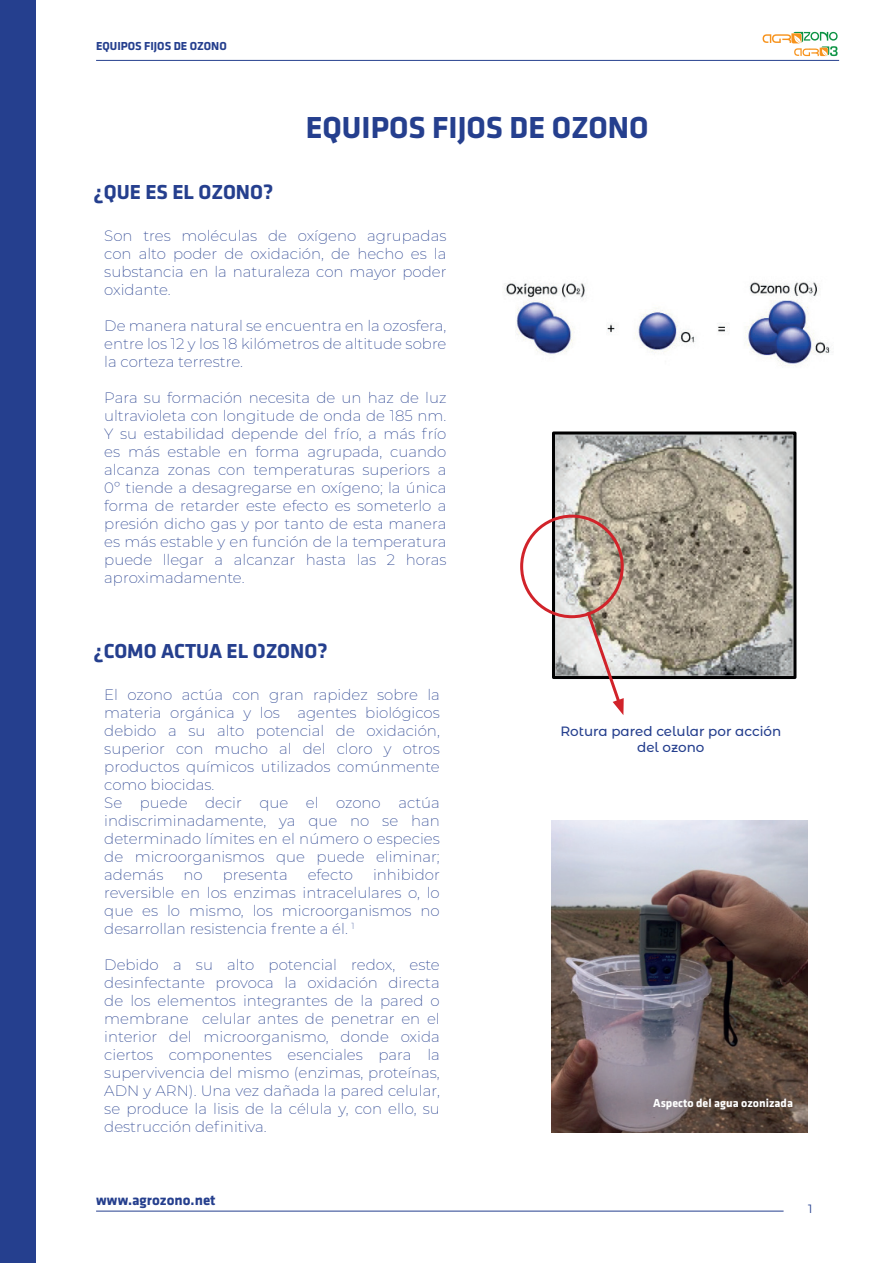
<style>
.page{position:relative;width:893px;height:1263px;background:#fff}
.page>*{position:absolute;margin:0;border:0;box-sizing:border-box;transform-origin:0 0}
.t1{font:700 31.5px "Klavika";color:#253f8e}
.t2{font:700 21px "Klavika";color:#253f8e}
.t3{font:200 15px/18px "Montserrat";color:#253f8e;text-align:justify}
.t4{font:700 15px "Klavika";color:#253f8e}
.t5{font:500 13.5px/16.2px "Montserrat Alternates";color:#253f8e;text-align:center}
.t6{font:700 12px "Klavika";color:#fff}
.t7{font:700 12px "Klavika";color:#253f8e}
.t8{font:12px "Montserrat";color:#253f8e}
</style>
<div class="page">
<hr style="left:96px;top:60px;width:743px;height:1px;background:#253f8e">
<hr style="left:96px;top:1211px;width:688px;height:1px;background:#253f8e">
<svg style="left:763px;top:32px;width:75px;height:24px"></svg>
<div style="left:0;top:0;width:35px;height:1263px;background:#253f8e"></div>
<img style="left:504px;top:281px;width:326px;height:85px">
<img style="left:556px;top:435px;width:236px;height:240px">
<div style="left:552px;top:431px;width:244px;height:248px;border:3px solid #000001"></div>
<div style="left:520px;top:515px;width:104px;height:103px;border:3px solid #d1232a;border-radius:50%"></div>
<svg style="left:584px;top:608px;width:40px;height:107px"></svg>
<img style="left:552px;top:821px;width:255px;height:311px">
<p class="t7" style="left:96px;top:40px;width:132px">EQUIPOS FIJOS DE OZONO</p>
<h2 class="t2" style="left:94px;top:180px;width:181px">¿QUE ES EL OZONO?</h2>
<h1 class="t1" style="left:306px;top:111px;width:344px">EQUIPOS FIJOS DE OZONO</h1>
<p class="t3" style="left:104px;top:226px;width:344px">Son tres moléculas de oxígeno agrupadas con alto poder de oxidación, de hecho es la substancia en la naturaleza con mayor poder oxidante.</p>
<p class="t3" style="left:104px;top:316px;width:344px">De manera natural se encuentra en la ozosfera, entre los 12 y los 18 kilómetros de altitude sobre la corteza terrestre.</p>
<p class="t3" style="left:104px;top:388px;width:344px">Para su formación necesita de un haz de luz ultravioleta con longitude de onda de 185 nm.<br>Y su estabilidad depende del frío, a más frío es más estable en forma agrupada, cuando alcanza zonas con temperaturas superiors a 0º tiende a desagregarse en oxígeno; la única forma de retarder este efecto es someterlo a presión dicho gas y por tanto de esta manera es más estable y en función de la temperatura puede llegar a alcanzar hasta las 2 horas aproximadamente.</p>
<h2 class="t2" style="left:94px;top:639px;width:235px">¿COMO ACTUA EL OZONO?</h2>
<p class="t3" style="left:104px;top:685px;width:337px;text-align:left">El ozono actúa con gran rapidez sobre la materia orgánica y los agentes biológicos debido a su alto potencial de oxidación, superior con mucho al del cloro y otros productos químicos utilizados comúnmente como biocidas.<br>Se puede decir que el ozono actúa indiscriminadamente, ya que no se han determinado límites en el número o especies de microorganismos que puede eliminar; además</p>
<p class="t3" style="left:184px;top:865px;width:21px">no</p>
<p class="t3" style="left:223px;top:865px;width:67px">presenta</p>
<p class="t3" style="left:308px;top:865px;width:47px">efecto</p>
<p class="t3" style="left:104px;top:865px;width:337px;text-indent:269px">inhibidor reversible en los enzimas intracelulares o, lo que es lo mismo, los microorganismos no desarrollan resistencia frente a él. <sup>1</sup></p>
<p class="t3" style="left:104px;top:955px;width:337px">Debido a su alto potencial redox, este desinfectante provoca la oxidación directa de los elementos integrantes de la pared o membrane celular antes de penetrar en el interior del microorganismo, donde oxida ciertos componentes esenciales para la supervivencia del mismo (enzimas, proteínas, ADN y ARN). Una vez dañada la pared celular, se produce la lisis de la célula y, con ello, su destrucción definitiva.</p>
<p class="t5" style="left:560px;top:722px;width:222px">Rotura pared celular por acción del ozono</p>
<p class="t6" style="left:653px;top:1097px;width:141px">Aspecto del agua ozonizada</p>
<p class="t4" style="left:96px;top:1192px;width:121px">www.agrozono.net</p>
<p class="t8" style="left:808px;top:1201px;width:6px">1</p>
</div>
